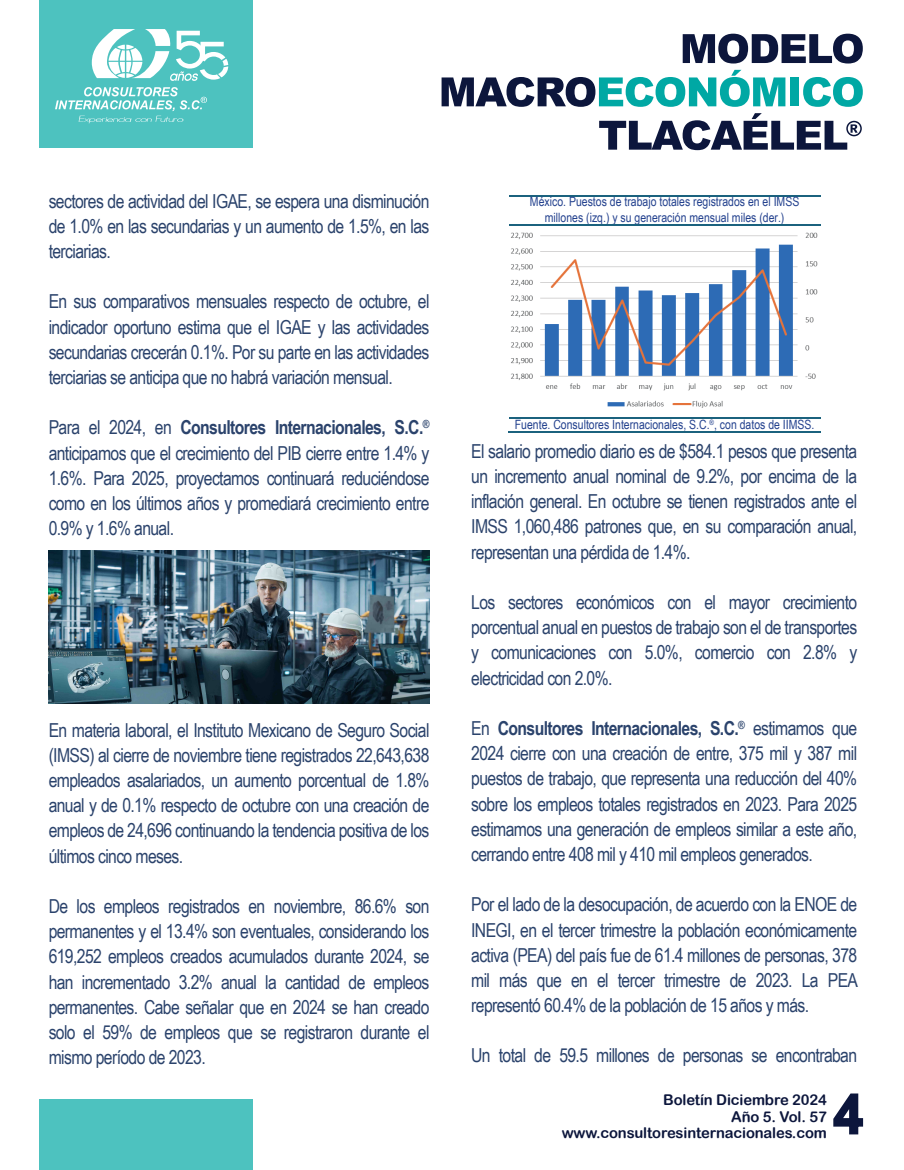
<style>
.page{position:relative;width:904px;height:1170px;background:#fff}
.page>*{position:absolute;margin:0;border:0;box-sizing:border-box;transform-origin:0 0}
.t1{font:700 54.2px "Arial";color:#0c163c}
.t2{font:19.2px/25.2px "Arial Narrow";letter-spacing:-.03em;color:#2b436c;text-align:justify}
.t3{font:14.8px/16.4px "Arial Rounded MT Bold";letter-spacing:-.01em;color:#0c163c;text-align:right}
.t4{font:12.8px/15.4px "Arial Narrow";color:#23418e;text-align:center}
.s1{font-weight:700}
</style>
<div class="page">
<svg style="left:833px;top:1093px;width:31px;height:42px"></svg>
<div style="left:39px;top:0;width:214px;height:148px;background:#4dc2bf"></div>
<div style="left:39px;top:1099px;width:214px;height:70px;background:#4dc2bf"></div>
<svg style="left:682px;top:34px;width:180px;height:29px"></svg>
<svg style="left:441px;top:70px;width:344px;height:37px"></svg>
<div style="left:790px;top:77px;width:9px;height:29px;background:#00a8a4"></div>
<svg style="left:803px;top:77px;width:59px;height:30px"></svg>
<svg style="left:599px;top:113px;width:262px;height:37px"></svg>
<svg style="left:55px;top:87px;width:152px;height:36px"></svg>
<svg style="left:92px;top:29px;width:136px;height:52px"></svg>
<hr style="left:509px;top:195px;width:311px;height:1px;background:#1b627e">
<hr style="left:509px;top:417px;width:311px;height:2px;background:#1b627e">
<hr style="left:508px;top:431px;width:313px;height:1px;background:#1b627e">
<hr style="left:509px;top:224px;width:311px;height:1px;background:#1b627e">
<img style="left:49px;top:550px;width:380px;height:154px">
<img style="left:511px;top:232px;width:307px;height:176px">
<p class="t2" style="left:49px;top:188px;width:382px">sectores de actividad del IGAE, se espera una disminución de 1.0% en las secundarias y un aumento de 1.5%, en las terciarias.</p>
<p class="t2" style="left:49px;top:288px;width:382px">En sus comparativos mensuales respecto de octubre, el indicador oportuno estima que el IGAE y las actividades secundarias crecerán 0.1%. Por su parte en las actividades terciarias se anticipa que no habrá variación mensual.</p>
<p class="t2" style="left:49px;top:414px;width:382px">Para el 2024, en <span class="s1">Consultores Internacionales, S.C.</span><sup>® </sup>anticipamos que el crecimiento del PIB cierre entre 1.4% y 1.6%. Para 2025, proyectamos continuará reduciéndose como en los últimos años y promediará crecimiento entre 0.9% y 1.6% anual.</p>
<p class="t2" style="left:49px;top:716px;width:382px">En materia laboral, el Instituto Mexicano de Seguro Social (IMSS) al cierre de noviembre tiene registrados 22,643,638 empleados asalariados, un aumento porcentual de 1.8% anual y de 0.1% respecto de octubre con una creación de empleos de 24,696 continuando la tendencia positiva de los últimos cinco meses.</p>
<p class="t2" style="left:49px;top:892px;width:382px">De los empleos registrados en noviembre, 86.6% son permanentes y el 13.4% son eventuales, considerando los 619,252 empleos creados acumulados durante 2024, se han incrementado 3.2% anual la cantidad de empleos permanentes. Cabe señalar que en 2024 se han creado solo el 59% de empleos que se registraron durante el mismo período de 2023.</p>
<p class="t4" style="left:530px;top:193px;width:271px">México. Puestos de trabajo totales registrados en el IMSS millones (izq.) y su generación mensual miles (der.)</p>
<p class="t4" style="left:515px;top:416px;width:301px">Fuente. Consultores Internacionales, S.C.<sup>®</sup>, con datos de IIMSS.</p>
<p class="t2" style="left:471px;top:438px;width:387px">El salario promedio diario es de $584.1 pesos que presenta un incremento anual nominal de 9.2%, por encima de la inflación general. En octubre se tienen registrados ante el IMSS 1,060,486 patrones que, en su comparación anual, representan una pérdida de 1.4%.</p>
<p class="t2" style="left:471px;top:589px;width:387px">Los sectores económicos con el mayor crecimiento porcentual anual en puestos de trabajo son el de transportes y comunicaciones con 5.0%, comercio con 2.8% y electricidad con 2.0%.</p>
<p class="t2" style="left:471px;top:714px;width:387px">En <span class="s1">Consultores Internacionales, S.C.</span><sup>®</sup> estimamos que 2024 cierre con una creación de entre, 375 mil y 387 mil puestos de trabajo, que representa una reducción del 40% sobre los empleos totales registrados en 2023. Para 2025 estimamos una generación de empleos similar a este año, cerrando entre 408 mil y 410 mil empleos generados.</p>
<p class="t2" style="left:471px;top:891px;width:388px">Por el lado de la desocupación, de acuerdo con la ENOE de INEGI, en el tercer trimestre la población económicamente activa (PEA) del país fue de 61.4 millones de personas, 378 mil más que en el tercer trimestre de 2023. La PEA representó 60.4% de la población de 15 años y más.</p>
<p class="t2" style="left:471px;top:1042px;width:387px">Un total de 59.5 millones de personas se encontraban</p>
<h1 class="t1" style="left:833px;top:1078px;width:31px">4</h1>
<p class="t3" style="left:561px;top:1091px;width:267px">Boletín Diciembre 2024<br>Año 5. Vol. 57 www.consultoresinternacionales.com</p>
</div>
